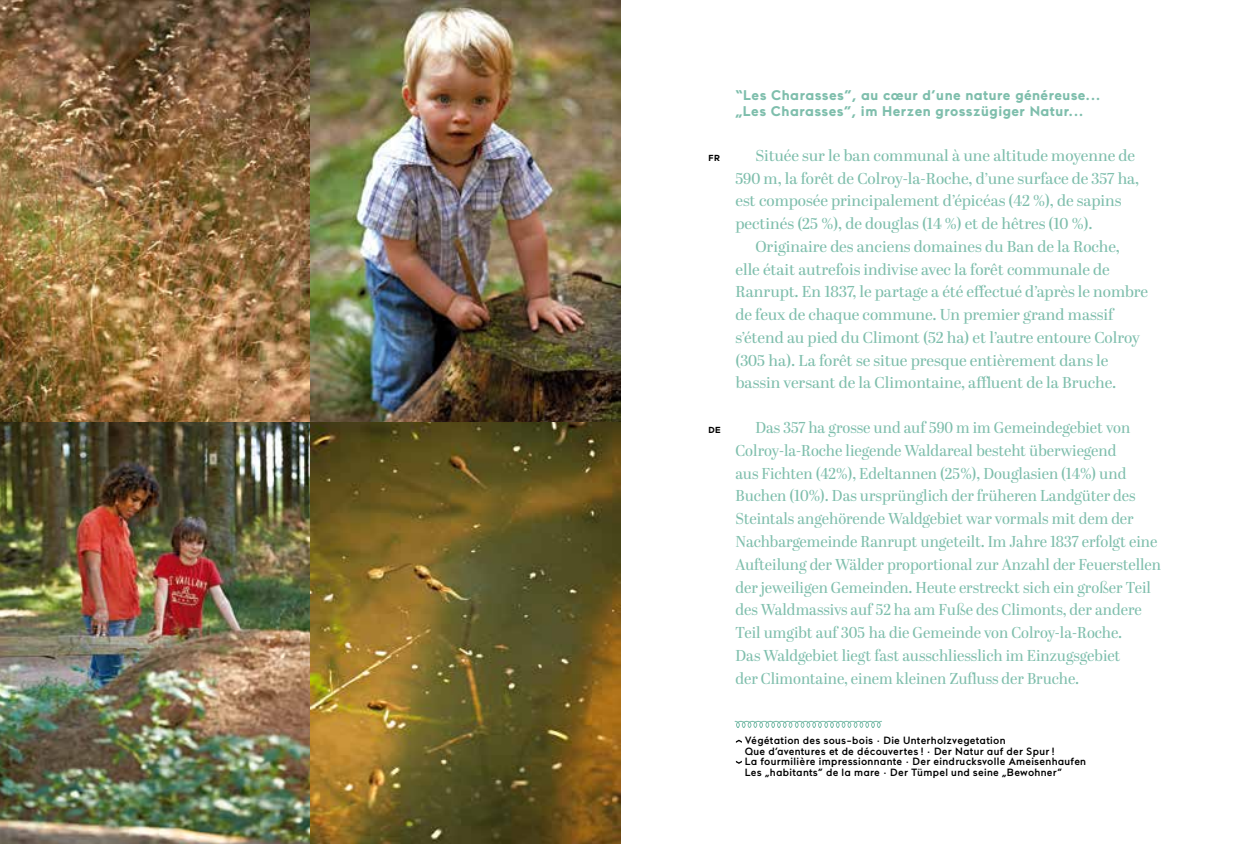
<style>
.page{position:relative;width:1241px;height:844px;background:#fff}
.page>*{position:absolute;margin:0;border:0;box-sizing:border-box;transform-origin:0 0}
.t1{font:15.75px/22.8px "Abril Display";color:#7ebeac;scale:.96 1}
.t2{font:15.75px/22.8px "Abril Display";color:#7ebeac}
.t3{font:700 14px/15.8px "Maax";letter-spacing:.03em;color:#7ebeac}
.t4{font:500 10.5px/10.5px "Maax";letter-spacing:.025em;color:#000}
.t5{font:700 8.75px "Maax";color:#000}
</style>
<div class="page">
<svg style="left:735px;top:739px;width:6px;height:3px"></svg>
<svg style="left:734px;top:720px;width:148px;height:8px"></svg>
<img style="left:0;top:422px;width:310px;height:421px">
<img style="left:0;top:0;width:310px;height:422px">
<img style="left:310px;top:422px;width:310px;height:421px">
<img style="left:310px;top:0;width:310px;height:422px">
<p class="t5" style="left:708px;top:153px;width:13px">FR</p>
<p class="t5" style="left:708px;top:425px;width:14px">DE</p>
<p class="t3" style="left:735px;top:87px;width:366px">“Les Charasses”, au cœur d’une nature généreuse... „Les Charasses”, im Herzen grosszügiger Natur...</p>
<p class="t2" style="left:735px;top:145px;width:405px;text-indent:20px">Située sur le ban communal à une altitude moyenne de 590 m, la forêt de Colroy-la-Roche, d’une surface de 357 ha, est composée principalement d’épicéas (42 %), de sapins pectinés (25 %), de douglas (14 %) et de hêtres (10 %).</p>
<p class="t2" style="left:735px;top:236px;width:414px;text-indent:20px">Originaire des anciens domaines du Ban de la Roche,<br>elle était autrefois indivise avec la forêt communale de Ranrupt. En 1837, le partage a été effectué d’après le nombre de feux de chaque commune. Un premier grand massif s’étend au pied du Climont (52 ha) et l’autre entoure Colroy (305 ha). La forêt se situe presque entièrement dans le bassin versant de la Climontaine, affluent de la Bruche.</p>
<p class="t1" style="left:735px;top:417px;width:445px;text-indent:20px">Das 357 ha grosse und auf 590 m im Gemeindegebiet von Colroy-la-Roche liegende Waldareal besteht überwiegend<br>aus Fichten (42%), Edeltannen (25%), Douglasien (14%) und Buchen (10%). Das ursprünglich der früheren Landgüter des Steintals angehörende Waldgebiet war vormals mit dem der Nachbargemeinde Ranrupt ungeteilt. Im Jahre 1837 erfolgt eine Aufteilung der Wälder proportional zur Anzahl der Feuerstellen der jeweiligen Gemeinden. Heute erstreckt sich ein großer Teil des Waldmassivs auf 52 ha am Fuße des Climonts, der andere Teil umgibt auf 305 ha die Gemeinde von Colroy-la-Roche.<br>Das Waldgebiet liegt fast ausschliesslich im Einzugsgebiet<br>der Climontaine, einem kleinen Zufluss der Bruche.</p>
<p class="t4" style="left:744px;top:735px;width:343px">Végétation des sous-bois · Die Unterholzvegetation<br>Que d’aventures et de découvertes ! · Der Natur auf der Spur!<br>La fourmilière impressionnante · Der eindrucksvolle Ameisenhaufen Les „habitants” de la mare · Der Tümpel und seine „Bewohner”</p>
</div>
